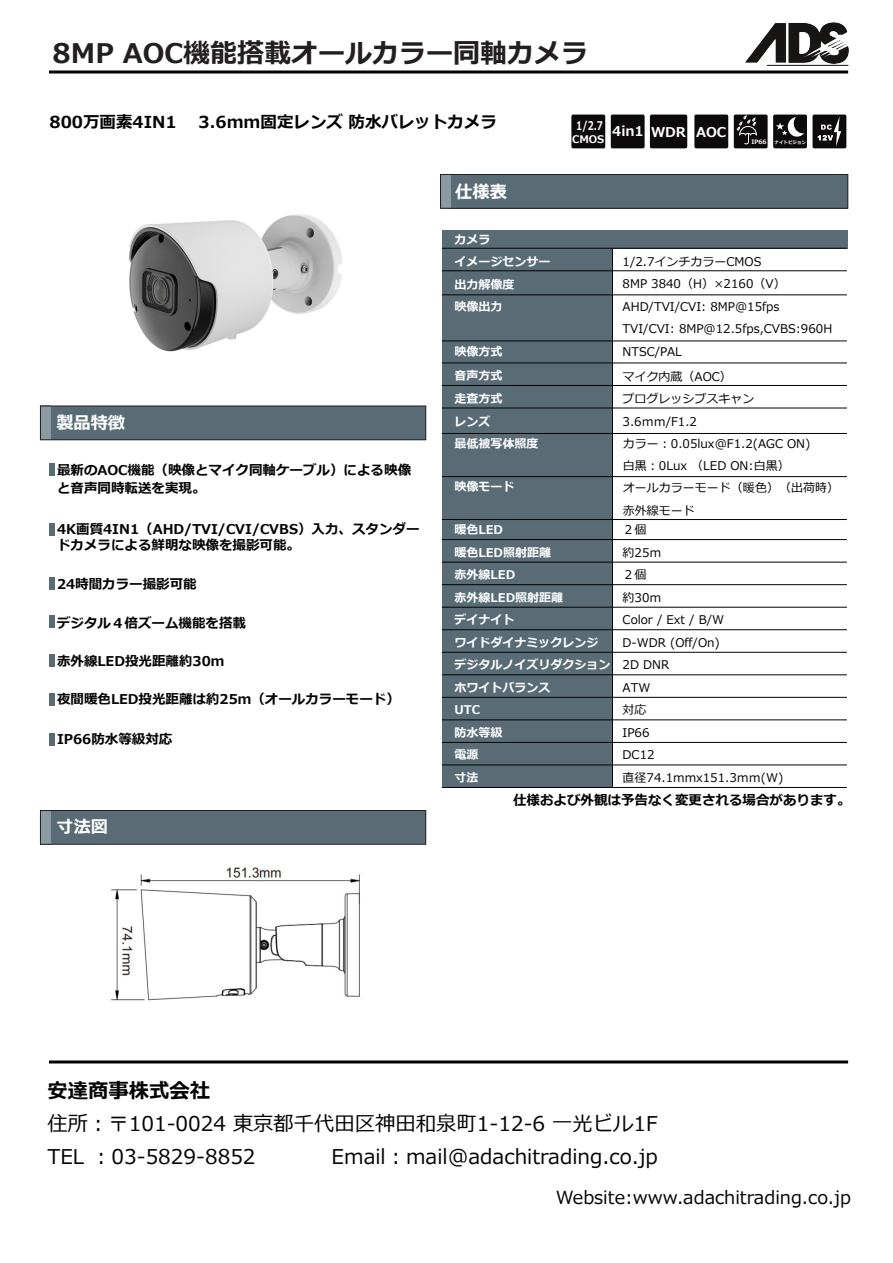
<style>
.page{position:relative;width:893px;height:1263px;background:#fff}
.page>*{position:absolute;margin:0;border:0;box-sizing:border-box;transform-origin:0 0}
.t1{font:700 27px "Meiryo";color:#231f20}
.t2{font:20.25px/33px "Meiryo";color:#030303}
.t3{font:700 20.25px "Meiryo";color:#030303}
.t4{font:18px "Meiryo";color:#030303}
.t5{font:700 17.25px "Meiryo";color:#fff}
.t6{font:700 16.5px "Meiryo";color:#030303}
.t7{font:700 13.5px/18px "Meiryo";color:#030303}
.t8{font:700 13.5px "Meiryo";color:#fff}
.t9{font:12px/22.5px "Meiryo";color:#030303}
.t10{font:700 12px/22.5px "Meiryo";color:#fff}
.t11{font:700 12px/22.5px "Meiryo";color:#fff}
.t12{font:700 12px "Meiryo";color:#fff;scale:.75 1}
.t13{font:700 10.5px "Meiryo";color:#fff}
.t14{font:700 6px "Meiryo";color:#fff}
.t15{font:700 4.5px "Meiryo";color:#fff}
</style>
<div class="page">
<div style="left:440px;top:175px;width:408px;height:34px;background:#596c75"></div>
<div style="left:40px;top:406px;width:386px;height:34px;background:#596c75"></div>
<div style="left:442px;top:248px;width:170px;height:539px;background:#596c75"></div>
<div style="left:442px;top:230px;width:405px;height:18px;background:#596c75"></div>
<img style="left:745px;top:22px;width:104px;height:49px">
<hr style="left:442px;top:248px;width:405px;height:1px;background:#030303">
<hr style="left:442px;top:270px;width:405px;height:1px;background:#030303">
<hr style="left:442px;top:294px;width:405px;height:1px;background:#030303">
<hr style="left:442px;top:385px;width:405px;height:1px;background:#030303">
<hr style="left:442px;top:341px;width:405px;height:1px;background:#030303">
<hr style="left:442px;top:433px;width:405px;height:1px;background:#030303">
<hr style="left:442px;top:408px;width:405px;height:1px;background:#030303">
<hr style="left:442px;top:519px;width:405px;height:1px;background:#030303">
<hr style="left:442px;top:539px;width:405px;height:1px;background:#030303">
<hr style="left:442px;top:562px;width:405px;height:1px;background:#030303">
<hr style="left:442px;top:584px;width:405px;height:1px;background:#030303">
<hr style="left:442px;top:607px;width:405px;height:1px;background:#030303">
<hr style="left:442px;top:629px;width:405px;height:1px;background:#030303">
<hr style="left:442px;top:652px;width:405px;height:1px;background:#030303">
<hr style="left:442px;top:674px;width:405px;height:1px;background:#030303">
<hr style="left:442px;top:697px;width:405px;height:1px;background:#030303">
<hr style="left:442px;top:720px;width:405px;height:1px;background:#030303">
<hr style="left:442px;top:742px;width:405px;height:1px;background:#030303">
<hr style="left:442px;top:765px;width:405px;height:1px;background:#030303">
<hr style="left:442px;top:787px;width:405px;height:1px;background:#030303">
<hr style="left:612px;top:248px;width:1px;height:539px;background:#030303">
<div style="left:812px;top:115px;width:34px;height:33px;background:#0c0a0a;border-radius:2px"></div>
<svg style="left:818px;top:116px;width:23px;height:30px"></svg>
<svg style="left:49px;top:70px;width:799px;height:4px;background:#414141"></svg>
<svg style="left:49px;top:1060px;width:799px;height:4px;background:#414141"></svg>
<div style="left:440px;top:174px;width:11px;height:34px;background:#8c9aa2"></div>
<div style="left:440px;top:174px;width:408px;height:35px;border:1px solid #231f20"></div>
<div style="left:41px;top:406px;width:10px;height:34px;background:#8c9aa2"></div>
<div style="left:40px;top:406px;width:386px;height:34px;border:1px solid #231f20"></div>
<div style="left:50px;top:464px;width:5px;height:12px;background:#596c75"></div>
<div style="left:50px;top:616px;width:5px;height:12px;background:#596c75"></div>
<div style="left:50px;top:577px;width:5px;height:12px;background:#596c75"></div>
<div style="left:50px;top:654px;width:5px;height:12px;background:#596c75"></div>
<div style="left:50px;top:693px;width:5px;height:13px;background:#596c75"></div>
<div style="left:611px;top:115px;width:34px;height:33px;background:#0c0a0a;border-radius:2px"></div>
<div style="left:694px;top:115px;width:34px;height:33px;background:#0c0a0a;border-radius:2px"></div>
<div style="left:650px;top:115px;width:37px;height:33px;background:#0c0a0a;border-radius:2px"></div>
<div style="left:571px;top:115px;width:34px;height:33px;background:#0c0a0a;border-radius:2px"></div>
<div style="left:773px;top:115px;width:34px;height:33px;background:#0c0a0a;border-radius:2px"></div>
<svg style="left:776px;top:117px;width:28px;height:20px"></svg>
<div style="left:734px;top:115px;width:33px;height:33px;background:#0c0a0a;border-radius:2px"></div>
<svg style="left:737px;top:115px;width:20px;height:29px"></svg>
<img style="left:129px;top:214px;width:214px;height:138px">
<div style="left:50px;top:523px;width:5px;height:12px;background:#596c75"></div>
<div style="left:50px;top:733px;width:5px;height:12px;background:#596c75"></div>
<img style="left:110px;top:867px;width:250px;height:134px">
<div style="left:40px;top:811px;width:386px;height:33px;background:#596c75"></div>
<div style="left:41px;top:810px;width:10px;height:34px;background:#8c9aa2"></div>
<div style="left:40px;top:810px;width:386px;height:35px;border:1px solid #231f20"></div>
<hr style="left:442px;top:363px;width:405px;height:1px;background:#030303">
<hr style="left:442px;top:476px;width:405px;height:1px;background:#030303">
<h1 class="t1" style="left:53px;top:34px;width:537px">8MP AOC機能搭載オールカラー同軸カメラ</h1>
<h3 class="t6" style="left:50px;top:111px;width:449px">800万画素4IN1　 3.6mm固定レンズ 防水バレットカメラ</h3>
<h3 class="t5" style="left:455px;top:180px;width:53px">仕様表</h3>
<p class="t12" style="left:576px;top:117px;width:37px">1/2.7</p>
<p class="t8" style="left:651px;top:122px;width:77px">WDR AOC</p>
<p class="t13" style="left:572px;top:132px;width:34px">CMOS</p>
<p class="t14" style="left:751px;top:137px;width:17px">IP66</p>
<p class="t15" style="left:774px;top:139px;width:33px">ナイトビジョン</p>
<p class="t8" style="left:612px;top:122px;width:33px">4in1</p>
<h3 class="t5" style="left:56px;top:411px;width:70px">製品特徴</h3>
<p class="t7" style="left:57px;top:462px;width:356px">最新のAOC機能（映像とマイク同軸ケーブル）による映像と音声同時転送を実現。</p>
<p class="t7" style="left:57px;top:521px;width:364px;line-height:16.2px">4K画質4IN1（AHD/TVI/CVI/CVBS）入力、スタンダードカメラによる鮮明な映像を撮影可能。</p>
<p class="t7" style="left:57px;top:576px;width:141px">24時間カラー撮影可能</p>
<p class="t7" style="left:57px;top:614px;width:190px">デジタル４倍ズーム機能を搭載</p>
<p class="t7" style="left:57px;top:653px;width:169px">赤外線LED投光距離約30ｍ</p>
<p class="t7" style="left:57px;top:691px;width:344px">夜間暖色LED投光距離は約25ｍ（オールカラーモード）</p>
<p class="t7" style="left:57px;top:731px;width:117px">IP66防水等級対応</p>
<h3 class="t5" style="left:56px;top:815px;width:53px">寸法図</h3>
<p class="t11" style="left:454px;top:228px;width:97px">カメラ<br>イメージセンサー出力解像度<br>映像出力</p>
<p class="t11" style="left:454px;top:341px;width:49px">映像方式</p>
<p class="t11" style="left:454px;top:388px;width:85px">走査方式<br>レンズ<br>最低被写体照度</p>
<p class="t9" style="left:622px;top:251px;width:211px">1/2.7インチカラーCMOS<br>8MP 3840（H）×2160（V）<br>AHD/TVI/CVI: 8MP@15fps<br>TVI/CVI: 8MP@12.5fps,CVBS:960H<br>NTSC/PAL</p>
<p class="t9" style="left:622px;top:388px;width:189px">プログレッシブスキャン<br>3.6ｍｍ/F1.2<br>カラー︓0.05lux@F1.2(AGC ON)白黒︓0Lux （LED ON:白黒）</p>
<p class="t10" style="left:454px;top:365px;width:49px">音声方式</p>
<p class="t9" style="left:622px;top:366px;width:111px">マイク内蔵（AOC）</p>
<p class="t10" style="left:454px;top:476px;width:61px">映像モード</p>
<p class="t9" style="left:623px;top:477px;width:218px">オールカラーモード（暖色）（出荷時）赤外線モード</p>
<p class="t10" style="left:454px;top:519px;width:157px">暖色LED<br>暖色LED照射距離<br>赤外線LED<br>赤外線LED照射距離<br>デイナイト<br>ワイドダイナミックレンジデジタルノイズリダクションホワイトバランス<br>UTC<br>防水等級<br>電源<br>寸法</p>
<p class="t9" style="left:622px;top:520px;width:162px">２個<br>約25ｍ<br>２個<br>約30ｍ<br>Color / Ext / B/W<br>D-WDR (Off/On)<br>2D DNR<br>ATW<br>対応<br>IP66<br>DC12<br>直径74.1mmx151.3ｍｍ(W)</p>
<p class="t7" style="left:513px;top:792px;width:339px">仕様および外観は予告なく変更される場合があります。</p>
<h2 class="t3" style="left:47px;top:1077px;width:164px">安達商事株式会社</h2>
<h2 class="t2" style="left:47px;top:1109px;width:612px">住所︓〒101-0024 東京都千代田区神田和泉町1-12-6 一光ビル1F<br>TEL ︓03-5829-8852</h2>
<h2 class="t2" style="left:332px;top:1142px;width:328px">Email︓mail@adachitrading.co.jp</h2>
<h3 class="t4" style="left:556px;top:1185px;width:297px">Website:www.adachitrading.co.jp</h3>
</div>
